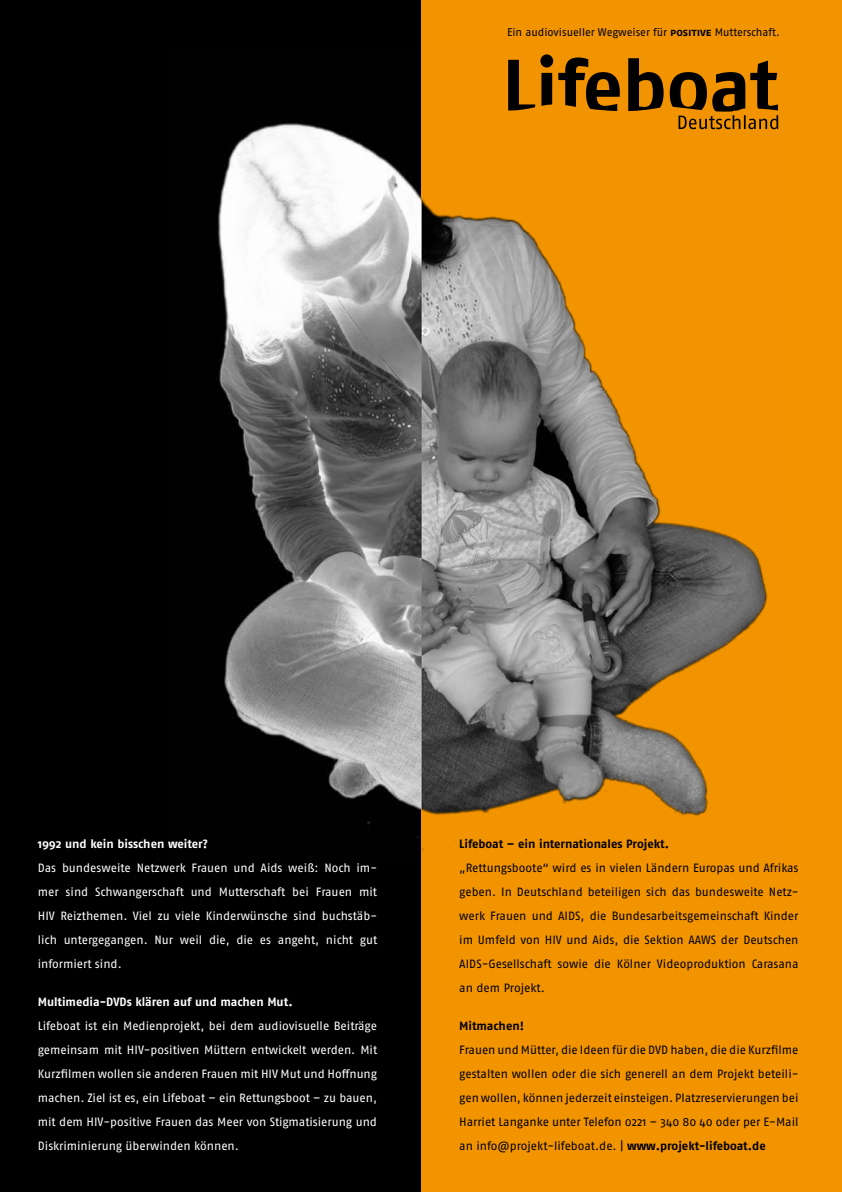
<style>
.page{position:relative;width:842px;height:1192px;background:#fff}
.page>*{position:absolute;margin:0;border:0;box-sizing:border-box;transform-origin:0 0}
.t1{font:12px/24px "Fago No";color:#000;text-align:justify}
.t2{font:12px/24px "Fago No";letter-spacing:-.005em;color:#fff;text-align:justify}
.t3{font:700 12px "Fago No";letter-spacing:-.005em;color:#fff}
.t4{font:700 12px "Fago No";letter-spacing:-.005em;color:#000}
.t5{font:11.05px "Fago No";letter-spacing:-.005em;color:#000}
.s1{font-family:"Fago No Bold Caps"}
.s2{font-weight:700}
</style>
<div class="page">
<div style="left:0;top:0;width:421px;height:1192px;background:#000"></div>
<div style="left:421px;top:0;width:421px;height:1192px;background:#f29400"></div>
<img style="left:216px;top:57px;width:563px;height:794px">
<svg style="left:508px;top:60px;width:27px;height:51px"></svg>
<div style="left:540px;top:54px;width:13px;height:13px;background:#000;border-radius:50%"></div>
<svg style="left:541px;top:73px;width:11px;height:33px"></svg>
<svg style="left:558px;top:58px;width:62px;height:53px"></svg>
<svg style="left:628px;top:58px;width:36px;height:53px"></svg>
<svg style="left:670px;top:61px;width:108px;height:68px"></svg>
<p class="t5" style="left:507px;top:26px;width:274px">Ein audiovisueller Wegweiser für <span class="s1">positive</span> Mutterschaft.</p>
<p class="t3" style="left:38px;top:837px;width:172px">1992 und kein bisschen weiter?</p>
<p class="t2" style="left:38px;top:856px;width:341px">Das bundesweite Netzwerk Frauen und Aids weiß: Noch im&shy;mer sind Schwangerschaft und Mutterschaft bei Frauen mit HIV Reizthemen. Viel zu viele Kinderwünsche sind buchstäb&shy;lich untergegangen. Nur weil die, die es angeht, nicht gut informiert sind.</p>
<p class="t3" style="left:38px;top:995px;width:256px">Multimedia-DVDs klären auf und machen Mut.</p>
<p class="t2" style="left:38px;top:1014px;width:341px">Lifeboat ist ein Medienprojekt, bei dem audiovisuelle Beiträge gemeinsam mit HIV-positiven Müttern entwickelt werden. Mit Kurzfilmen wollen sie anderen Frauen mit HIV Mut und Hoffnung machen. Ziel ist es, ein Lifeboat – ein Rettungsboot – zu bauen, mit dem HIV-positive Frauen das Meer von Stigmatisierung und Diskriminierung überwinden können.</p>
<p class="t4" style="left:459px;top:837px;width:211px">Lifeboat – ein internationales Projekt.</p>
<p class="t1" style="left:459px;top:856px;width:341px">„Rettungsboote“ wird es in vielen Ländern Europas und Afrikas geben. In Deutschland beteiligen sich das bundesweite Netz&shy;werk Frauen und AIDS, die Bundesarbeitsgemeinschaft Kinder im Umfeld von HIV und Aids, die Sektion AAWS der Deutschen AIDS-Gesellschaft sowie die Kölner Videoproduktion Carasana an dem Projekt.</p>
<p class="t4" style="left:459px;top:1019px;width:66px">Mitmachen!</p>
<p class="t1" style="left:459px;top:1038px;width:341px">Frauen und Mütter, die Ideen für die DVD haben, die die Kurzfilme gestalten wollen oder die sich generell an dem Projekt beteili&shy;gen wollen, können jederzeit einsteigen. Platzreservierungen bei Harriet Langanke unter Telefon 0221 – 340 80 40 oder per E-Mail an info@projekt-lifeboat.de. | <span class="s2">www.projekt-lifeboat.de</span></p>
</div>
